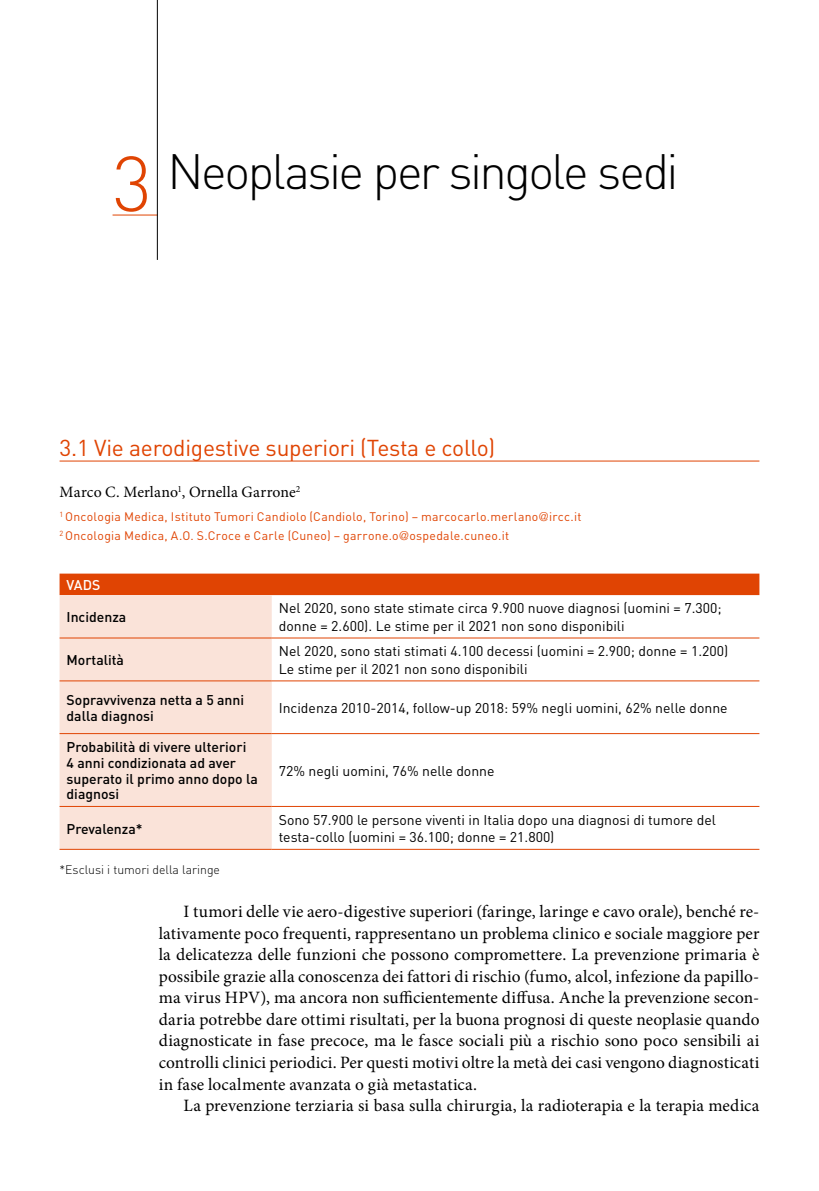
<style>
.page{position:relative;width:819px;height:1191px;background:#fff}
.page>*{position:absolute;margin:0;border:0;box-sizing:border-box;transform-origin:0 0}
.t1{font:300 49px "DIN";letter-spacing:-.05em;color:#000}
.t2{font:22.75px "DIN";letter-spacing:-.01em;color:#e04403}
.t3{font:17.32px/21.5px "Minion Pro";letter-spacing:.005em;color:#000;text-align:justify}
.t4{font:15.75px "Minion Pro";letter-spacing:.01em;color:#000}
.t5{font:14px/17.5px "DIN";color:#000}
.t6{font:500 14px/15.8px "DIN";color:#000}
.t7{font:500 14px "DIN";color:#fff}
.t8{font:12.25px/18.9px "DIN";letter-spacing:.02em;color:#e04403}
.t9{font:300 12.25px "DIN";color:#000}
.s1{font-size:76.65px;color:#e04403}
.s2{font-family:"Helvetica Neue";font-weight:300}
</style>
<div class="page">
<hr style="left:112px;top:215px;width:46px;height:1px;background:#e04403">
<hr style="left:157px;top:0;width:1px;height:260px;background:#000">
<hr style="left:60px;top:461px;width:699px;height:1px;background:#e04403">
<div style="left:60px;top:573px;width:699px;height:22px;background:#e04403"></div>
<div style="left:60px;top:595px;width:212px;height:254px;background:#fae3d9"></div>
<hr style="left:60px;top:637px;width:212px;height:1px;background:#e04403">
<hr style="left:272px;top:637px;width:487px;height:1px;background:#e04403">
<hr style="left:60px;top:680px;width:212px;height:1px;background:#e04403">
<hr style="left:272px;top:680px;width:487px;height:1px;background:#e04403">
<hr style="left:60px;top:733px;width:212px;height:1px;background:#e04403">
<hr style="left:272px;top:733px;width:487px;height:1px;background:#e04403">
<hr style="left:60px;top:806px;width:212px;height:1px;background:#e04403">
<hr style="left:60px;top:849px;width:212px;height:1px;background:#e04403">
<hr style="left:272px;top:806px;width:487px;height:1px;background:#e04403">
<hr style="left:272px;top:849px;width:487px;height:1px;background:#e04403">
<h1 class="t1" style="left:112px;top:141px;width:567px"><span class="s1">3</span> Neoplasie per singole sedi</h1>
<h2 class="t2" style="left:60px;top:433px;width:437px">3.1 Vie aerodigestive superiori (Testa e collo)</h2>
<p class="t4" style="left:60px;top:481px;width:242px">Marco C. Merlano<sup>1</sup>, Ornella Garrone<sup>2</sup></p>
<p class="t8" style="left:60px;top:507px;width:523px"><sup>1</sup> Oncologia Medica, Istituto Tumori Candiolo (Candiolo, Torino) – marcocarlo.merlano<span class="s2">@</span>ircc.it<br><sup>2</sup> Oncologia Medica, A.O. S.Croce e Carle (Cuneo) – garrone.o<span class="s2">@</span>ospedale.cuneo.it</p>
<p class="t7" style="left:67px;top:576px;width:35px">VADS</p>
<p class="t6" style="left:67px;top:609px;width:61px">Incidenza</p>
<p class="t5" style="left:279px;top:599px;width:444px">Nel 2020, sono state stimate circa 9.900 nuove diagnosi (uomini = 7.300; donne = 2.600). Le stime per il 2021 non sono disponibili</p>
<p class="t6" style="left:67px;top:652px;width:59px">Mortalità</p>
<p class="t5" style="left:279px;top:642px;width:451px">Nel 2020, sono stati stimati 4.100 decessi (uomini = 2.900; donne = 1.200)<br>Le stime per il 2021 non sono disponibili</p>
<p class="t6" style="left:67px;top:692px;width:179px">Sopravvivenza netta a 5 anni dalla diagnosi</p>
<p class="t5" style="left:279px;top:699px;width:450px">Incidenza 2010-2014, follow-up 2018: 59% negli uomini, 62% nelle donne</p>
<p class="t6" style="left:67px;top:739px;width:193px">Probabilità di vivere ulteriori<br>4 anni condizionata ad aver superato il primo anno dopo la diagnosi</p>
<p class="t5" style="left:279px;top:761px;width:217px">72% negli uomini, 76% nelle donne</p>
<p class="t6" style="left:67px;top:820px;width:78px">Prevalenza*</p>
<p class="t5" style="left:279px;top:810px;width:439px">Sono 57.900 le persone viventi in Italia dopo una diagnosi di tumore del testa-collo (uomini = 36.100; donne = 21.800)</p>
<p class="t9" style="left:60px;top:862px;width:162px">*Esclusi i tumori della laringe</p>
<p class="t3" style="left:159px;top:901px;width:602px;text-indent:25px">I tumori delle vie aero-digestive superiori (faringe, laringe e cavo orale), benché re&shy;lativamente poco frequenti, rappresentano un problema clinico e sociale maggiore per la delicatezza delle funzioni che possono compromettere. La prevenzione primaria è possibile grazie alla conoscenza dei fattori di rischio (fumo, alcol, infezione da papillo&shy;ma virus HPV), ma ancora non sufficientemente diffusa. Anche la prevenzione secon&shy;daria potrebbe dare ottimi risultati, per la buona prognosi di queste neoplasie quando diagnosticate in fase precoce, ma le fasce sociali più a rischio sono poco sensibili ai controlli clinici periodici. Per questi motivi oltre la metà dei casi vengono diagnosticati in fase localmente avanzata o già metastatica.</p>
<p class="t3" style="left:184px;top:1094px;width:577px">La prevenzione terziaria si basa sulla chirurgia, la radioterapia e la terapia medica</p>
</div>
